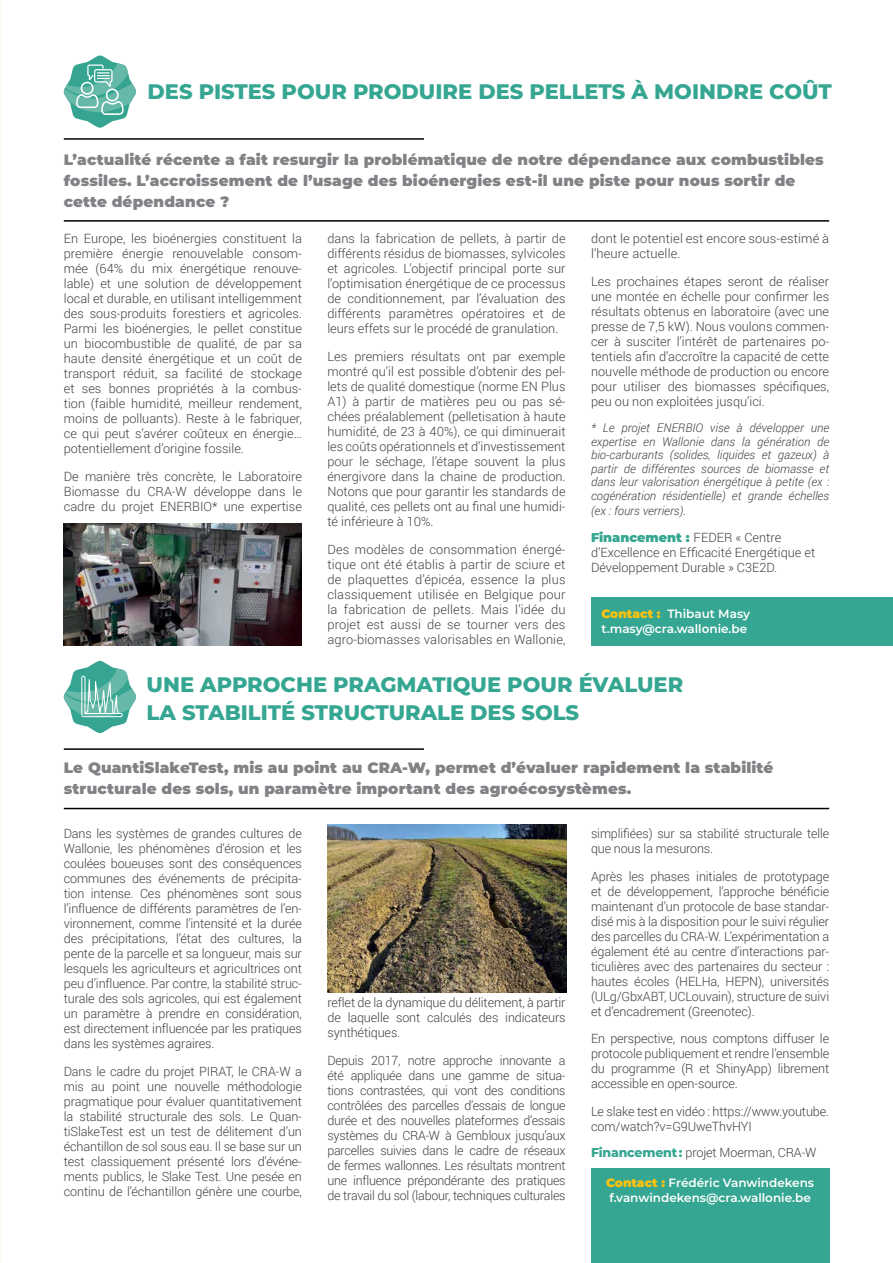
<style>
.page{position:relative;width:893px;height:1263px;background:#fff}
.page>*{position:absolute;margin:0;border:0;box-sizing:border-box;transform-origin:0 0}
.t1{font:800 21px/28.5px "Montserrat";color:#35a691}
.t2{font:900 15px/21px "Montserrat";letter-spacing:.01em;color:#808285}
.t3{font:300 12.75px/15px "Roboto";letter-spacing:-.01em;color:#414042;text-align:justify}
.t4{font:300 12.75px/15px "Roboto";letter-spacing:.01em;color:#414042}
.t5{font:900 12.75px "Montserrat";color:#35a691}
.t6{font:italic 300 12px/13.5px "Roboto";color:#414042;text-align:justify}
.t7{font:600 12px/15px "Montserrat";color:#fff}
.s1{font-family:"Roboto";font-weight:300;color:#414042}
.s2{font-weight:900;color:#ffc20e}
.s3{font-family:"Montserrat";font-weight:800;color:#35a691}
</style>
<div class="page">
<hr style="left:64px;top:138px;width:360px;height:2px;background:#000">
<hr style="left:64px;top:748px;width:360px;height:2px;background:#000">
<hr style="left:64px;top:220px;width:765px;height:2px;background:#000">
<hr style="left:64px;top:808px;width:765px;height:1px;background:#000">
<div style="left:591px;top:597px;width:302px;height:49px;background:#35a691"></div>
<div style="left:591px;top:1169px;width:238px;height:94px;background:#35a691"></div>
<img style="left:328px;top:824px;width:238px;height:169px">
<img style="left:64px;top:523px;width:238px;height:123px">
<svg style="left:64px;top:55px;width:72px;height:73px"></svg>
<svg style="left:64px;top:661px;width:72px;height:72px"></svg>
<h1 class="t1" style="left:148px;top:76px;width:686px">DES PISTES POUR PRODUIRE DES PELLETS À MOINDRE COÛT</h1>
<p class="t2" style="left:64px;top:149px;width:762px">L’actualité récente a fait resurgir la problématique de notre dépendance aux combustibles fossiles. L’accroissement de l’usage des bioénergies est-il une piste pour nous sortir de cette dépendance ?</p>
<p class="t3" style="left:64px;top:231px;width:240px">En Europe, les bioénergies constituent la première énergie renouvelable consom&shy;mée (64% du mix énergétique renouve&shy;lable) et une solution de développement local et durable, en utilisant intelligemment des sous-produits forestiers et agricoles.<br>Parmi les bioénergies, le pellet constitue un biocombustible de qualité, de par sa haute densité énergétique et un coût de transport réduit, sa facilité de stockage et ses bonnes propriétés à la combus&shy;tion (faible humidité, meilleur rendement, moins de polluants). Reste à le fabriquer, ce qui peut s’avérer coûteux en énergie… potentiellement d’origine fossile.</p>
<p class="t3" style="left:64px;top:468px;width:240px">De manière très concrète, le Laboratoire Biomasse du CRA-W développe dans le cadre du projet ENERBIO* une expertise</p>
<p class="t3" style="left:327px;top:231px;width:240px">dans la fabrication de pellets, à partir de différents résidus de biomasses, sylvicoles et agricoles. L’objectif principal porte sur l’optimisation énergétique de ce processus de conditionnement, par l’évaluation des différents paramètres opératoires et de leurs effets sur le procédé de granulation.</p>
<p class="t3" style="left:327px;top:348px;width:240px">Les premiers résultats ont par exemple montré qu’il est possible d’obtenir des pel&shy;lets de qualité domestique (norme EN Plus A1) à partir de matières peu ou pas sé&shy;chées préalablement (pelletisation à haute humidité, de 23 à 40%), ce qui diminuerait les coûts opérationnels et d’investissement pour le séchage, l’étape souvent la plus énergivore dans la chaine de production.<br>Notons que pour garantir les standards de qualité, ces pellets ont au final une humidi&shy;té inférieure à 10%.</p>
<p class="t3" style="left:327px;top:541px;width:240px">Des modèles de consommation énergé&shy;tique ont été établis à partir de sciure et de plaquettes d’épicéa, essence la plus classiquement utilisée en Belgique pour la fabrication de pellets. Mais l’idée du projet est aussi de se tourner vers des agro-biomasses valorisables en Wallonie,</p>
<p class="t4" style="left:591px;top:231px;width:240px">dont le potentiel est encore sous-estimé à l’heure actuelle.</p>
<p class="t3" style="left:591px;top:273px;width:240px">Les prochaines étapes seront de réaliser une montée en échelle pour confirmer les résultats obtenus en laboratoire (avec une presse de 7,5 kW). Nous voulons commen&shy;cer à susciter l’intérêt de partenaires po&shy;tentiels afin d’accroître la capacité de cette nouvelle méthode de production ou encore pour utiliser des biomasses spécifiques, peu ou non exploitées jusqu’ici.</p>
<p class="t6" style="left:591px;top:421px;width:240px">* Le projet ENERBIO vise à développer une expertise en Wallonie dans la génération de bio-carburants (solides, liquides et gazeux) à partir de différentes sources de biomasse et dans leur valorisation énergétique à petite (ex : cogénération résidentielle) et grande échelles</p>
<p class="t6" style="left:591px;top:503px;width:97px">(ex : fours verriers).</p>
<p class="t5" style="left:591px;top:528px;width:192px">Financement : <span class="s1">FEDER « Centre</span></p>
<p class="t3" style="left:591px;top:545px;width:226px">d’Excellence en Efficacité Energétique et<br>Développement Durable » C3E2D.</p>
<p class="t7" style="left:602px;top:605px;width:150px"><span class="s2">Contact :</span> Thibaut Masy t.masy@cra.wallonie.be</p>
<h1 class="t1" style="left:147px;top:669px;width:538px">UNE APPROCHE PRAGMATIQUE POUR ÉVALUER<br>LA STABILITÉ STRUCTURALE DES SOLS</h1>
<p class="t2" style="left:64px;top:756px;width:711px">Le QuantiSlakeTest, mis au point au CRA-W, permet d’évaluer rapidement la stabilité structurale des sols, un paramètre important des agroécosystèmes.</p>
<p class="t3" style="left:64px;top:825px;width:240px">Dans les systèmes de grandes cultures de Wallonie, les phénomènes d’érosion et les coulées boueuses sont des conséquences communes des événements de précipita&shy;tion intense. Ces phénomènes sont sous l’influence de différents paramètres de l’en&shy;vironnement, comme l’intensité et la durée des précipitations, l’état des cultures, la pente de la parcelle et sa longueur, mais sur lesquels les agriculteurs et agricultrices ont peu d’influence. Par contre, la stabilité struc&shy;turale des sols agricoles, qui est également un paramètre à prendre en considération, est directement influencée par les pratiques dans les systèmes agraires.</p>
<p class="t3" style="left:64px;top:1063px;width:240px">Dans le cadre du projet PIRAT, le CRA-W a mis au point une nouvelle méthodologie pragmatique pour évaluer quantitativement la stabilité structurale des sols. Le Quan&shy;tiSlakeTest est un test de délitement d’un échantillon de sol sous eau. Il se base sur un test classiquement présenté lors d’événe&shy;ments publics, le Slake Test. Une pesée en continu de l’échantillon génère une courbe,</p>
<p class="t3" style="left:327px;top:995px;width:240px">reflet de la dynamique du délitement, à partir de laquelle sont calculés des indicateurs synthétiques.</p>
<p class="t3" style="left:327px;top:1053px;width:240px">Depuis 2017, notre approche innovante a été appliquée dans une gamme de situa&shy;tions contrastées, qui vont des conditions contrôlées des parcelles d’essais de longue durée et des nouvelles plateformes d’essais systèmes du CRA-W à Gembloux jusqu’aux parcelles suivies dans le cadre de réseaux de fermes wallonnes. Les résultats montrent une influence prépondérante des pratiques de travail du sol (labour, techniques culturales</p>
<p class="t3" style="left:591px;top:825px;width:240px">simplifiées) sur sa stabilité structurale telle que nous la mesurons.</p>
<p class="t3" style="left:591px;top:868px;width:240px">Après les phases initiales de prototypage et de développement, l’approche bénéficie maintenant d’un protocole de base standar&shy;disé mis à la disposition pour le suivi régulier des parcelles du CRA-W. L’expérimentation a également été au centre d’interactions par&shy;ticulières avec des partenaires du secteur : hautes écoles (HELHa, HEPN), universités (ULg/GbxABT, UCLouvain), structure de suivi et d’encadrement (Greenotec).</p>
<p class="t3" style="left:591px;top:1031px;width:240px">En perspective, nous comptons diffuser le protocole publiquement et rendre l’ensemble du programme (R et ShinyApp) librement accessible en open-source.</p>
<p class="t3" style="left:591px;top:1104px;width:240px">Le slake test en vidéo : https://www.youtube. com/watch?v=G9UweThvHYI</p>
<p class="t3" style="left:591px;top:1144px;width:227px"><span class="s3">Financement :</span> projet Moerman, CRA-W</p>
<p class="t7" style="left:606px;top:1174px;width:210px"><span class="s2">Contact :</span> Frédéric Vanwindekens f.vanwindekens@cra.wallonie.be</p>
</div>
